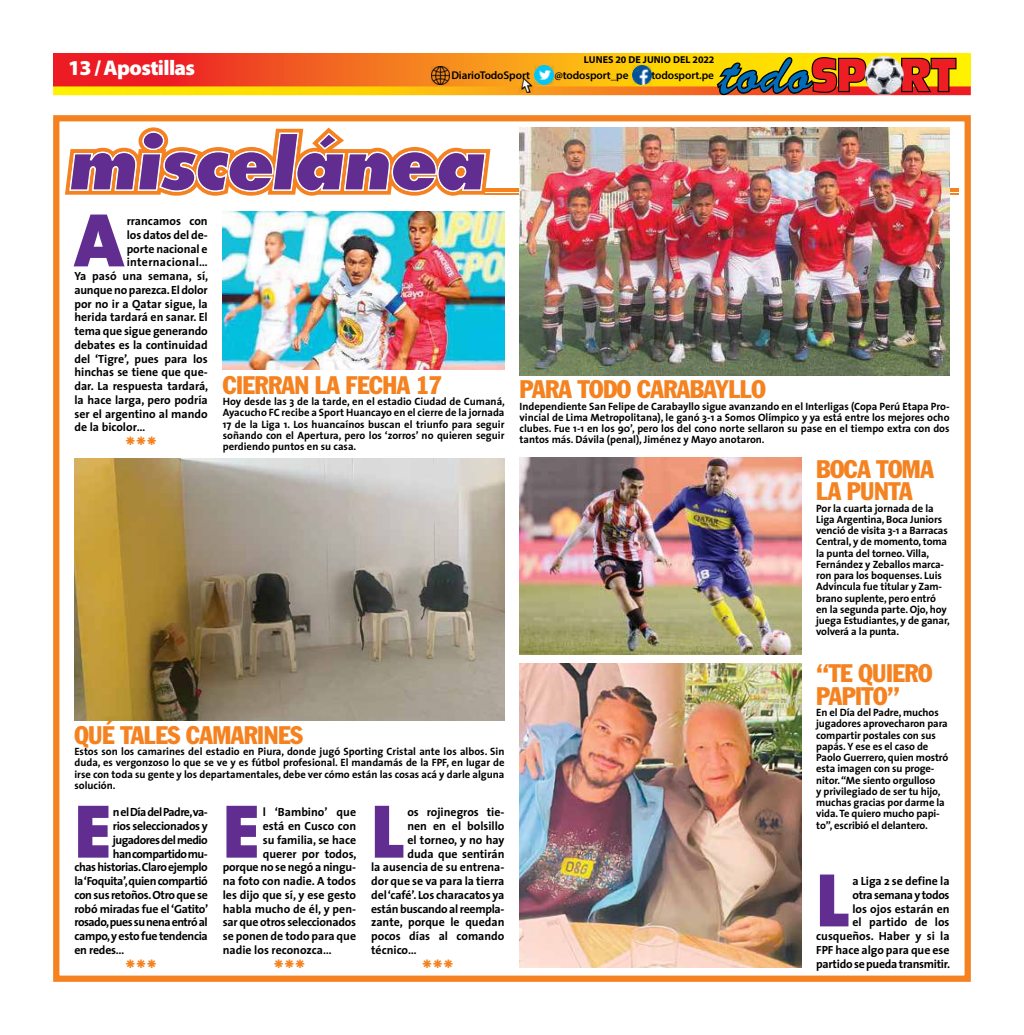
<style>
.page{position:relative;width:1024px;height:1035px;background:#fff}
.page>*{position:absolute;margin:0;border:0;box-sizing:border-box;transform-origin:0 0}
.t1{font:900 76.88px "The Sans B9";color:#622d91}
.t2{font:condensed 25px/22.5px "Franklin Gothic Std";letter-spacing:-.02em;color:#f58220}
.t3{font:900 21.25px "Myriad Pro";letter-spacing:-.03em;color:#fff}
.t4{font:700 11.88px/13.8px "The Sans";color:#000;text-align:right}
.t5{font:700 11.88px "The Sans";letter-spacing:-.025em;color:#000}
.t6{font:700 11.88px "The Sans";letter-spacing:-.02em;color:#000}
.t7{font:700 11.88px "The Sans";letter-spacing:-.035em;color:#000}
.t8{font:700 11.88px "The Sans";letter-spacing:-.04em;color:#000}
.t9{font:700 11.88px "The Sans";letter-spacing:-.045em;color:#000}
.t10{font:700 11.88px "The Sans";letter-spacing:.025em;color:#000}
.t11{font:600 11.25px "Myriad Pro";letter-spacing:-.01em;color:#000}
.t12{font:700 10.62px/11.2px "The Sans";letter-spacing:-.01em;color:#000;text-align:justify}
.t13{font:700 10px "Myriad Pro";letter-spacing:.01em;color:#000}
</style>
<div class="page">
<svg style="left:53px;top:53px;width:918px;height:33px;background:#f47a19"></svg>
<svg style="left:53px;top:86px;width:918px;height:9px;background:#f9b00e"></svg>
<svg style="left:903px;top:58px;width:53px;height:34px;background:#cd4018"></svg>
<svg style="left:717px;top:57px;width:149px;height:38px;background:#9c682e"></svg>
<img style="left:864px;top:55px;width:39px;height:39px">
<img style="left:519px;top:78px;width:14px;height:14px">
<img style="left:632px;top:66px;width:19px;height:18px">
<img style="left:534px;top:66px;width:19px;height:19px">
<img style="left:431px;top:66px;width:18px;height:19px">
<div style="left:53px;top:115px;width:918px;height:867px;border:6px solid #f58220"></div>
<hr style="left:484px;top:188px;width:474px;height:3px;background:#f58220">
<hr style="left:484px;top:193px;width:474px;height:2px;background:#f58220">
<svg style="left:65px;top:127px;width:425px;height:69px"></svg>
<img style="left:519px;top:127px;width:430px;height:248px">
<img style="left:519px;top:458px;width:282px;height:197px">
<img style="left:74px;top:459px;width:430px;height:261px">
<img style="left:223px;top:211px;width:281px;height:158px">
<img style="left:519px;top:663px;width:282px;height:305px">
<h3 class="t3" style="left:68px;top:54px;width:129px">13 / Apostillas</h3>
<p class="t13" style="left:584px;top:53px;width:132px">LUNES 20 DE JUNIO DEL 2022</p>
<p class="t11" style="left:451px;top:68px;width:80px">DiarioTodoSport</p>
<p class="t11" style="left:554px;top:68px;width:76px">@todosport_pe</p>
<p class="t11" style="left:651px;top:68px;width:64px">todosport.pe</p>
<h1 class="t1" style="left:74px;top:199px;width:51px">A</h1>
<p class="t4" style="left:127px;top:214px;width:82px">rrancamos con</p>
<p class="t4" style="left:127px;top:228px;width:82px">los datos del de-</p>
<p class="t4" style="left:127px;top:241px;width:82px">porte nacional e</p>
<p class="t10" style="left:127px;top:252px;width:83px">internacional…</p>
<p class="t4" style="left:74px;top:269px;width:135px">Ya pasó una semana, sí,</p>
<p class="t6" style="left:74px;top:280px;width:135px">aunque no parezca. El dolor</p>
<p class="t4" style="left:74px;top:296px;width:135px">por no ir a Qatar sigue, la</p>
<p class="t4" style="left:74px;top:310px;width:135px">herida tardará en sanar. El</p>
<p class="t4" style="left:74px;top:324px;width:135px">tema que sigue generando</p>
<p class="t4" style="left:74px;top:338px;width:135px">debates es la continuidad</p>
<p class="t4" style="left:74px;top:351px;width:135px">del ‘Tigre’, pues para los</p>
<p class="t4" style="left:74px;top:365px;width:135px">hinchas se tiene que que-</p>
<p class="t4" style="left:74px;top:379px;width:135px">dar. La respuesta tardará,</p>
<p class="t4" style="left:74px;top:393px;width:135px">la hace larga, pero podría</p>
<p class="t4" style="left:74px;top:406px;width:135px">ser el argentino al mando</p>
<p class="t4" style="left:74px;top:420px;width:73px">de la bicolor…</p>
<h2 class="t2" style="left:223px;top:374px;width:221px">CIERRAN LA FECHA 17</h2>
<p class="t12" style="left:223px;top:396px;width:284px">Hoy desde las 3 de la tarde, en el estadio Ciudad de Cumaná, Ayacucho FC recibe a Sport Huancayo en el cierre de la jornada 17 de la Liga 1. Los huancaínos buscan el triunfo para seguir soñando con el Apertura, pero los ‘zorros’ no quieren seguir perdiendo puntos en su casa.</p>
<h2 class="t2" style="left:519px;top:378px;width:248px">PARA TODO CARABAYLLO</h2>
<p class="t12" style="left:519px;top:400px;width:431px">Independiente San Felipe de Carabayllo sigue avanzando en el Interligas (Copa Perú Etapa Pro&shy;vincial de Lima Metropolitana), le ganó 3-1 a Somos Olímpico y ya está entre los mejores ocho clubes. Fue 1-1 en los 90’, pero los del cono norte sellaron su pase en el tiempo extra con dos tantos más. Dávila (penal), Jiménez y Mayo anotaron.</p>
<h2 class="t2" style="left:816px;top:458px;width:119px">BOCA TOMA<br>LA PUNTA</h2>
<p class="t12" style="left:816px;top:502px;width:135px;text-align:left">Por la cuarta jornada de la<br>Liga Argentina, Boca Juniors venció de visita 3-1 a Barracas<br>Central, y de momento, toma la punta del torneo. Villa,<br>Fernández y Zeballos marca&shy;ron para los boquenses. Luis<br>Advíncula fue titular y Zam&shy;brano suplente, pero entró en la segunda parte. Ojo, hoy juega Estudiantes, y de ganar, volverá a la punta.</p>
<h2 class="t2" style="left:74px;top:724px;width:230px">QUÉ TALES CAMARINES</h2>
<p class="t12" style="left:74px;top:746px;width:431px">Estos son los camarines del estadio en Piura, donde jugó Sporting Cristal ante los albos. Sin duda, es vergonzoso lo que se ve y es fútbol profesional. El mandamás de la FPF, en lugar de irse con toda su gente y los departamentales, debe ver cómo están las cosas acá y darle alguna solución.</p>
<h1 class="t1" style="left:74px;top:790px;width:38px">E</h1>
<p class="t9" style="left:113px;top:802px;width:96px">n el Día del Padre,va-</p>
<p class="t5" style="left:113px;top:816px;width:96px">rios seleccionados y</p>
<p class="t8" style="left:113px;top:830px;width:96px">jugadores del medio</p>
<p class="t9" style="left:113px;top:844px;width:96px">han compartido mu-</p>
<p class="t7" style="left:74px;top:857px;width:135px">chas historias. Claro ejemplo</p>
<p class="t7" style="left:74px;top:871px;width:135px">la ‘Foquita’, quien compartió</p>
<p class="t5" style="left:74px;top:885px;width:135px">con sus retoños. Otro que se</p>
<p class="t6" style="left:74px;top:899px;width:136px">robó miradas fue el ‘Gatito’</p>
<p class="t8" style="left:74px;top:912px;width:135px">rosado, pues su nena entró al</p>
<p class="t5" style="left:74px;top:926px;width:135px">campo, y esto fue tendencia</p>
<p class="t4" style="left:74px;top:943px;width:52px">en redes…</p>
<h1 class="t1" style="left:223px;top:790px;width:38px">E</h1>
<p class="t4" style="left:263px;top:805px;width:95px">l ‘Bambino’ que</p>
<p class="t4" style="left:263px;top:819px;width:95px">está en Cusco con</p>
<p class="t4" style="left:263px;top:833px;width:95px">su familia, se hace</p>
<p class="t4" style="left:263px;top:846px;width:95px">querer por todos,</p>
<p class="t4" style="left:223px;top:860px;width:135px">porque no se negó a ningu-</p>
<p class="t4" style="left:223px;top:874px;width:135px">na foto con nadie. A todos</p>
<p class="t4" style="left:223px;top:888px;width:135px">les dijo que sí, y ese gesto</p>
<p class="t4" style="left:223px;top:901px;width:135px">habla mucho de él, y pen-</p>
<p class="t6" style="left:223px;top:912px;width:135px">sar que otros seleccionados</p>
<p class="t4" style="left:223px;top:929px;width:135px">se ponen de todo para que</p>
<p class="t4" style="left:223px;top:943px;width:110px">nadie los reconozca…</p>
<h1 class="t1" style="left:371px;top:790px;width:35px">L</h1>
<p class="t4" style="left:407px;top:805px;width:99px">os rojinegros tie-</p>
<p class="t4" style="left:407px;top:819px;width:99px">nen en el bolsillo</p>
<p class="t4" style="left:407px;top:833px;width:99px">el torneo, y no hay</p>
<p class="t4" style="left:407px;top:846px;width:99px">duda que sentirán</p>
<p class="t4" style="left:371px;top:860px;width:135px">la ausencia de su entrena-</p>
<p class="t4" style="left:371px;top:874px;width:135px">dor que se va para la tierra</p>
<p class="t4" style="left:371px;top:888px;width:135px">del ‘café’. Los characatos ya</p>
<p class="t5" style="left:371px;top:899px;width:135px">están buscando al reempla-</p>
<p class="t4" style="left:371px;top:915px;width:135px">zante, porque le quedan</p>
<p class="t4" style="left:371px;top:929px;width:135px">pocos días al comando</p>
<p class="t4" style="left:371px;top:943px;width:47px">técnico…</p>
<h2 class="t2" style="left:816px;top:662px;width:118px">“TE QUIERO<br>PAPITO”</h2>
<p class="t12" style="left:816px;top:707px;width:134px;text-align:left">En el Día del Padre, muchos jugadores aprovecharon para compartir postales con sus papás. Y ese es el caso de<br>Paolo Guerrero, quien mostró esta imagen con su proge&shy;nitor. “Me siento orgulloso<br>y privilegiado de ser tu hijo, muchas gracias por darme la vida. Te quiero mucho papi&shy;to”, escribió el delantero.</p>
<h1 class="t1" style="left:816px;top:859px;width:35px">L</h1>
<p class="t4" style="left:816px;top:874px;width:135px">a Liga 2 se define la<br>otra semana y todos<br>los ojos estarán en<br>el partido de los cusqueños. Haber y si la<br>FPF hace algo para que ese partido se pueda transmitir.</p>
</div>
